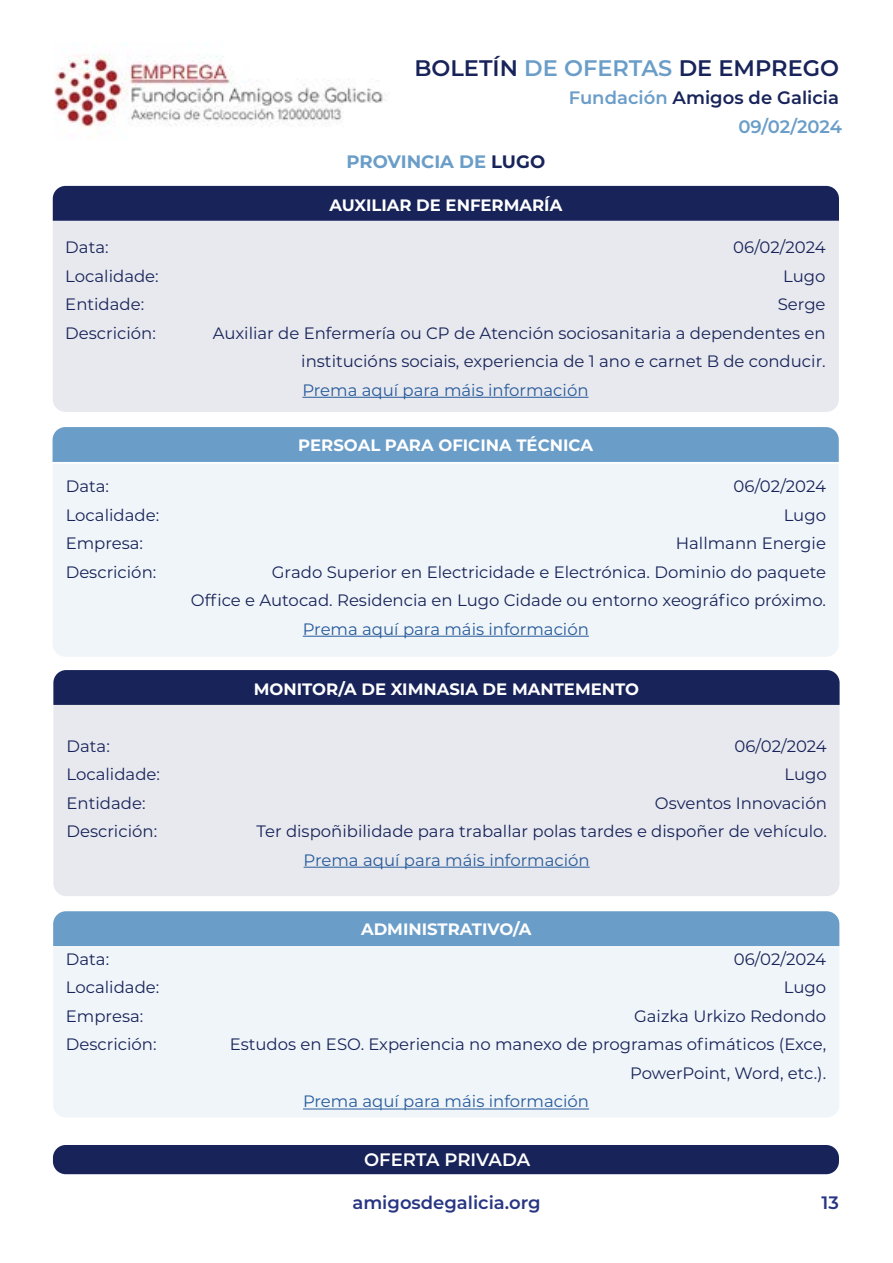
<style>
.page{position:relative;width:893px;height:1263px;background:#fff}
.page>*{position:absolute;margin:0;border:0;box-sizing:border-box;transform-origin:0 0}
.t1{font:600 22.5px "Montserrat";color:#172359}
.t2{font:600 18px/29.5px "Montserrat";color:#6a9dc8;text-align:right}
.t3{font:600 18px "Montserrat";color:#283583}
.t4{font:700 18px "Montserrat";color:#6a9dc8}
.t5{font:600 18px "Montserrat";letter-spacing:-.005em;color:#fff}
.t6{font:16.5px/28.5px "Montserrat";color:#172359;text-align:right}
.t7{font:16.5px "Montserrat";color:#275b9b}
.t8{font:700 16.5px "Montserrat";color:#fff}
.s1{color:#6a9dc8}
.s2{color:#172359}
</style>
<div class="page">
<img style="left:54px;top:54px;width:333px;height:83px">
<div style="left:53px;top:1145px;width:786px;height:29px;background:#172359;border-radius:13px"></div>
<div style="left:53px;top:221px;width:786px;height:191px;background:#e8e9ee"></div>
<div style="left:53px;top:705px;width:787px;height:191px;background:#e8e9ee"></div>
<div style="left:53px;top:464px;width:786px;height:193px;background:#f0f5f9"></div>
<div style="left:53px;top:947px;width:786px;height:170px;background:#f0f5f9"></div>
<div style="left:53px;top:186px;width:786px;height:35px;background:#172359"></div>
<div style="left:53px;top:670px;width:787px;height:35px;background:#172359"></div>
<div style="left:53px;top:427px;width:786px;height:35px;background:#6a9dc8"></div>
<div style="left:53px;top:911px;width:786px;height:35px;background:#6a9dc8"></div>
<hr style="left:302px;top:397px;width:286px;height:1px;background:#275b9b">
<hr style="left:304px;top:867px;width:286px;height:1px;background:#275b9b">
<hr style="left:303px;top:636px;width:286px;height:1px;background:#275b9b">
<hr style="left:303px;top:1108px;width:286px;height:1px;background:#275b9b">
<h1 class="t1" style="left:414px;top:52px;width:426px">BOLETÍN <span class="s1">DE OFERTAS</span> DE EMPREGO</h1>
<p class="t4" style="left:347px;top:148px;width:200px">PROVINCIA DE <span class="s2">LUGO</span></p>
<p class="t2" style="left:569px;top:82px;width:275px">Fundación <span class="s2">Amigos de Galicia<br></span>09/02/2024</p>
<p class="t8" style="left:329px;top:193px;width:234px">AUXILIAR DE ENFERMARÍA</p>
<p class="t6" style="left:65px;top:232px;width:45px">Data:</p>
<p class="t6" style="left:733px;top:232px;width:94px">06/02/2024</p>
<p class="t6" style="left:65px;top:261px;width:95px">Localidade:</p>
<p class="t6" style="left:783px;top:261px;width:44px">Lugo</p>
<p class="t6" style="left:65px;top:289px;width:80px">Entidade:</p>
<p class="t6" style="left:778px;top:289px;width:49px">Serge</p>
<p class="t6" style="left:65px;top:318px;width:92px">Descrición:</p>
<p class="t6" style="left:213px;top:318px;width:614px">Auxiliar de Enfermería ou CP de Atención sociosanitaria a dependentes en institucións sociais, experiencia de 1 ano e carnet B de conducir.</p>
<p class="t7" style="left:302px;top:378px;width:288px">Prema aquí para máis información</p>
<p class="t8" style="left:298px;top:433px;width:296px">PERSOAL PARA OFICINA TÉCNICA</p>
<p class="t6" style="left:66px;top:471px;width:45px">Data:</p>
<p class="t6" style="left:734px;top:471px;width:94px">06/02/2024</p>
<p class="t6" style="left:66px;top:500px;width:95px">Localidade:</p>
<p class="t6" style="left:784px;top:500px;width:44px">Lugo</p>
<p class="t6" style="left:66px;top:528px;width:79px">Empresa:</p>
<p class="t6" style="left:676px;top:528px;width:152px">Hallmann Energie</p>
<p class="t6" style="left:66px;top:557px;width:92px">Descrición:</p>
<p class="t6" style="left:191px;top:557px;width:636px">Grado Superior en Electricidade e Electrónica. Dominio do paquete<br>Office e Autocad. Residencia en Lugo Cidade ou entorno xeográfico próximo.</p>
<p class="t7" style="left:303px;top:617px;width:288px">Prema aquí para máis información</p>
<p class="t8" style="left:254px;top:677px;width:387px">MONITOR/A DE XIMNASIA DE MANTEMENTO</p>
<p class="t6" style="left:67px;top:731px;width:45px">Data:</p>
<p class="t6" style="left:734px;top:731px;width:94px">06/02/2024</p>
<p class="t6" style="left:67px;top:759px;width:95px">Localidade:</p>
<p class="t6" style="left:784px;top:759px;width:44px">Lugo</p>
<p class="t6" style="left:67px;top:788px;width:80px">Entidade:</p>
<p class="t6" style="left:655px;top:788px;width:173px">Osventos Innovación</p>
<p class="t6" style="left:67px;top:816px;width:92px">Descrición:</p>
<p class="t6" style="left:257px;top:816px;width:572px">Ter dispoñibilidade para traballar polas tardes e dispoñer de vehículo.</p>
<p class="t7" style="left:304px;top:848px;width:288px">Prema aquí para máis información</p>
<p class="t8" style="left:361px;top:917px;width:172px">ADMINISTRATIVO/A</p>
<p class="t6" style="left:66px;top:944px;width:45px">Data:</p>
<p class="t6" style="left:734px;top:944px;width:94px">06/02/2024</p>
<p class="t6" style="left:66px;top:973px;width:95px">Localidade:</p>
<p class="t6" style="left:784px;top:973px;width:44px">Lugo</p>
<p class="t6" style="left:66px;top:1001px;width:79px">Empresa:</p>
<p class="t6" style="left:634px;top:1001px;width:194px">Gaizka Urkizo Redondo</p>
<p class="t6" style="left:66px;top:1030px;width:92px">Descrición:</p>
<p class="t6" style="left:230px;top:1030px;width:598px">Estudos en ESO. Experiencia no manexo de programas ofimáticos (Exce,<br>PowerPoint, Word, etc.).</p>
<p class="t7" style="left:303px;top:1090px;width:288px">Prema aquí para máis información</p>
<p class="t5" style="left:364px;top:1147px;width:168px">OFERTA PRIVADA</p>
<p class="t3" style="left:352px;top:1190px;width:190px">amigosdegalicia.org</p>
<p class="t3" style="left:822px;top:1190px;width:19px">13</p>
</div>
